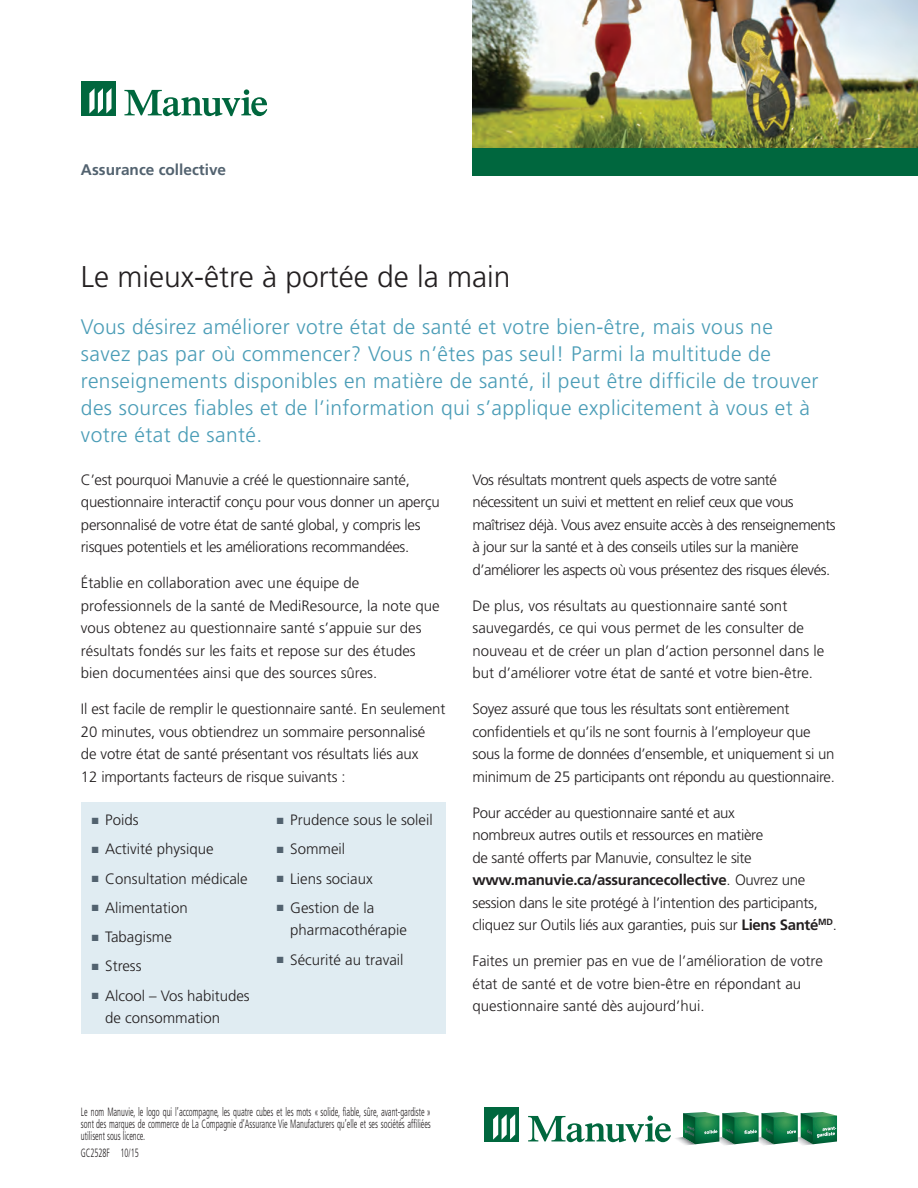
<style>
.page{position:relative;width:918px;height:1188px;background:#fff}
.page>*{position:absolute;margin:0;border:0;box-sizing:border-box;transform-origin:0 0}
.t1{font:300 30px "Frutiger";color:#231f20}
.t2{font:300 21px/27px "Frutiger";letter-spacing:.02em;color:#4b9db7}
.t3{font:700 15.3px "Frutiger";color:#52626f}
.t4{font:300 15px/22.5px "Frutiger";letter-spacing:-.02em;color:#231f20}
.t5{font:300 15px/22.5px "Frutiger";color:#231f20}
.t6{font:300 condensed 12px/12px "Frutiger";color:#231f20;text-align:justify;scale:.7 1}
.t7{font:9px "Zapf Dingbats ITC";color:#52626f}
.s1{font-weight:700}
.s2{color:#52626f}
</style>
<div class="page">
<img style="left:472px;top:0;width:446px;height:148px">
<div style="left:81px;top:802px;width:364px;height:232px;background:#e0ecf2"></div>
<div style="left:81px;top:81px;width:34px;height:34px;background:#00673e"></div>
<svg style="left:89px;top:88px;width:23px;height:26px"></svg>
<svg style="left:124px;top:89px;width:143px;height:27px"></svg>
<div style="left:485px;top:1107px;width:34px;height:34px;background:#00673e"></div>
<svg style="left:493px;top:1114px;width:22px;height:26px"></svg>
<svg style="left:528px;top:1115px;width:143px;height:27px"></svg>
<img style="left:801px;top:1144px;width:12px;height:1px">
<img style="left:762px;top:1144px;width:12px;height:1px">
<img style="left:675px;top:1137px;width:20px;height:8px">
<svg style="left:683px;top:1112px;width:154px;height:32px;background:#398c62"></svg>
<div style="left:472px;top:148px;width:446px;height:27px;background:#00673e"></div>
<p class="t3" style="left:81px;top:161px;width:147px">Assurance collective</p>
<h1 class="t1" style="left:81px;top:259px;width:431px">Le mieux-être à portée de la main</h1>
<p class="t2" style="left:81px;top:313px;width:739px">Vous désirez améliorer votre état de santé et votre bien-être, mais vous ne savez pas par où commencer? Vous n’êtes pas seul! Parmi la multitude de renseignements disponibles en matière de santé, il peut être difficile de trouver des sources fiables et de l’information qui s’applique explicitement à vous et à votre état de santé.</p>
<p class="t4" style="left:81px;top:468px;width:360px">C’est pourquoi Manuvie a créé le questionnaire santé, questionnaire interactif conçu pour vous donner un aperçu personnalisé de votre état de santé global, y compris les risques potentiels et les améliorations recommandées.</p>
<p class="t5" style="left:81px;top:572px;width:360px">Établie en collaboration avec une équipe de professionnels de la santé de MediResource, la note que vous obtenez au questionnaire santé s’appuie sur des résultats fondés sur les faits et repose sur des études bien documentées ainsi que des sources sûres.</p>
<p class="t4" style="left:81px;top:698px;width:366px">Il est facile de remplir le questionnaire santé. En seulement 20 minutes, vous obtiendrez un sommaire personnalisé<br>de votre état de santé présentant vos résultats liés aux<br>12 importants facteurs de risque suivants :</p>
<p class="t4" style="left:472px;top:468px;width:365px">Vos résultats montrent quels aspects de votre santé nécessitent un suivi et mettent en relief ceux que vous maîtrisez déjà. Vous avez ensuite accès à des renseignements à jour sur la santé et à des conseils utiles sur la manière d’améliorer les aspects où vous présentez des risques élevés.</p>
<p class="t5" style="left:472px;top:594px;width:353px">De plus, vos résultats au questionnaire santé sont sauvegardés, ce qui vous permet de les consulter de nouveau et de créer un plan d’action personnel dans le but d’améliorer votre état de santé et votre bien-être.</p>
<p class="t4" style="left:472px;top:698px;width:364px">Soyez assuré que tous les résultats sont entièrement confidentiels et qu’ils ne sont fournis à l’employeur que sous la forme de données d’ensemble, et uniquement si un minimum de 25 participants ont répondu au questionnaire.</p>
<p class="t4" style="left:472px;top:801px;width:366px">Pour accéder au questionnaire santé et aux<br>nombreux autres outils et ressources en matière<br>de santé offerts par Manuvie, consultez le site <span class="s1">www.manuvie.ca/assurancecollective</span>. Ouvrez une session dans le site protégé à l’intention des participants, cliquez sur Outils liés aux garanties, puis sur <span class="s1">Liens Santé</span><sup>MD</sup>.</p>
<p class="t5" style="left:472px;top:950px;width:352px">Faites un premier pas en vue de l’amélioration de votre état de santé et de votre bien-être en répondant au questionnaire santé dès aujourd’hui.</p>
<p class="t4" style="left:92px;top:809px;width:48px"><span class="s2">■</span> Poids</p>
<p class="t7" style="left:99px;top:845px;width:4px">■</p>
<p class="t5" style="left:277px;top:809px;width:158px"><span class="s2">■</span> Prudence sous le soleil</p>
<p class="t7" style="left:284px;top:845px;width:4px">■</p>
<p class="t7" style="left:99px;top:816px;width:4px">■</p>
<p class="t7" style="left:284px;top:816px;width:4px">■</p>
<p class="t5" style="left:92px;top:838px;width:123px"><span class="s2">■</span> Activité physique</p>
<p class="t7" style="left:99px;top:875px;width:4px">■</p>
<p class="t5" style="left:277px;top:838px;width:70px"><span class="s2">■</span> Sommeil</p>
<p class="t7" style="left:284px;top:875px;width:4px">■</p>
<p class="t5" style="left:92px;top:867px;width:158px"><span class="s2">■</span> Consultation médicale</p>
<p class="t5" style="left:92px;top:896px;width:97px"><span class="s2">■</span> Alimentation</p>
<p class="t7" style="left:99px;top:933px;width:4px">■</p>
<p class="t5" style="left:277px;top:867px;width:97px"><span class="s2">■</span> Liens sociaux</p>
<p class="t5" style="left:290px;top:896px;width:118px;text-indent:-13px"><span class="s2">■</span> Gestion de la pharmacothérapie</p>
<p class="t7" style="left:284px;top:956px;width:4px">■</p>
<p class="t5" style="left:92px;top:926px;width:82px"><span class="s2">■</span> Tabagisme</p>
<p class="t7" style="left:99px;top:962px;width:4px">■</p>
<p class="t5" style="left:277px;top:948px;width:128px"><span class="s2">■</span> Sécurité au travail</p>
<p class="t4" style="left:92px;top:955px;width:51px"><span class="s2">■</span> Stress</p>
<p class="t7" style="left:99px;top:992px;width:4px">■</p>
<p class="t5" style="left:105px;top:984px;width:146px;text-indent:-13px"><span class="s2">■</span> Alcool – Vos habitudes de consommation</p>
<p class="t6" style="left:81px;top:1106px;width:501px">Le nom Manuvie, le logo qui l’accompagne, les quatre cubes et les mots « solide, fiable, sûre, avant-gardiste » sont des marques de commerce de La Compagnie d’Assurance Vie Manufacturers qu’elle et ses sociétés affiliées utilisent sous licence.</p>
<p class="t6" style="left:81px;top:1146px;width:84px">GC2528F 10/15</p>
</div>
